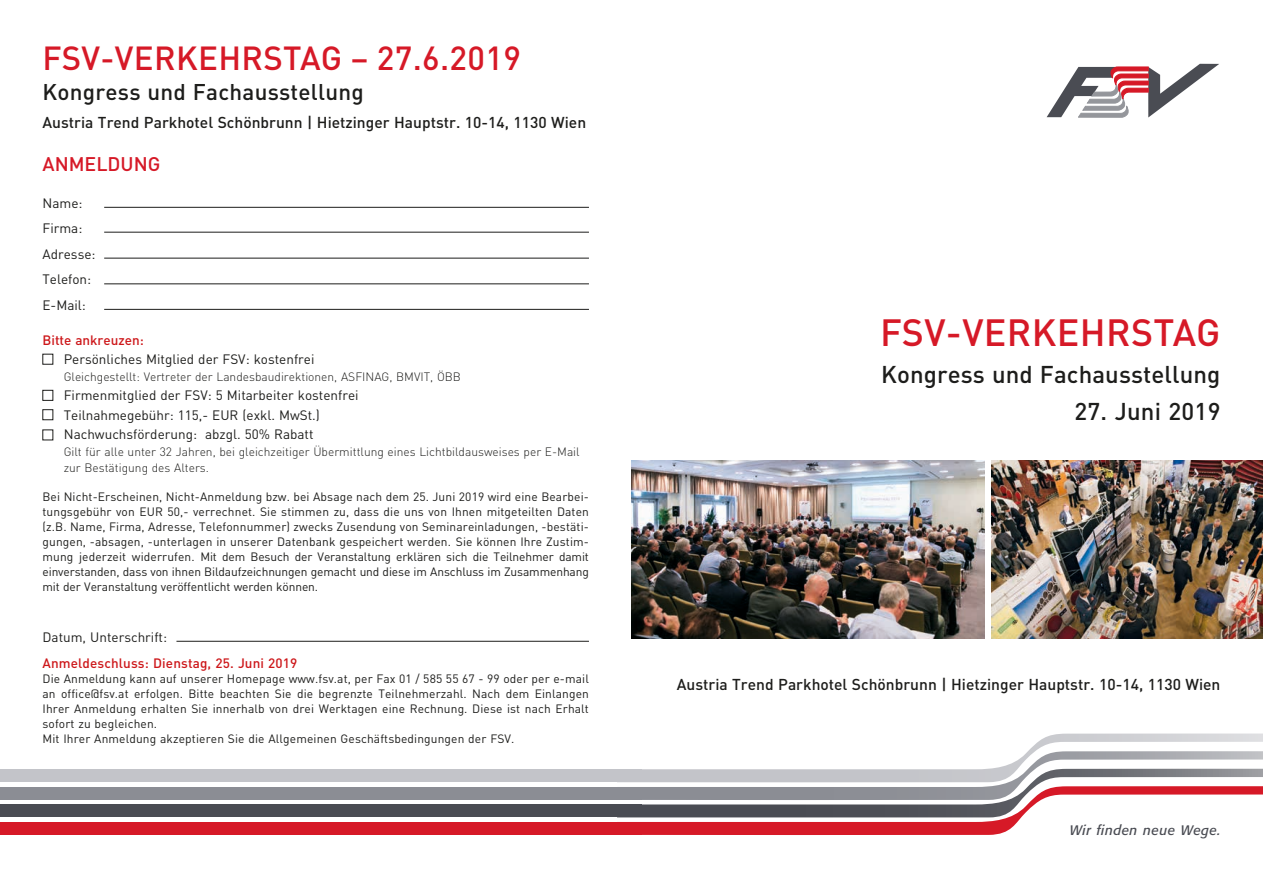
<style>
.page{position:relative;width:1263px;height:893px;background:#fff}
.page>*{position:absolute;margin:0;border:0;box-sizing:border-box;transform-origin:0 0}
.t1{font:500 37.5px "DIN";letter-spacing:.01em;color:#d61927}
.t2{font:500 33px "DIN";letter-spacing:.01em;color:#d61927}
.t3{font:500 24px "DIN";letter-spacing:.005em;color:#1d1d1b}
.t4{font:500 22.5px "DIN";letter-spacing:.01em;color:#1d1d1b}
.t5{font:500 19.5px "DIN";color:#d61927}
.t6{font:500 15.6px "DIN";color:#1d1d1b}
.t7{font:italic 13.65px "Formata";letter-spacing:.03em;color:#4a4c53}
.t8{font:13.5px/25.5px "DIN";color:#1d1d1b}
.t9{font:500 13.5px "DIN";letter-spacing:.01em;color:#cd171a}
.t10{font:12px/15px "DIN";letter-spacing:.01em;color:#1d1d1b}
.t11{font:300 12px/16.5px "DIN";color:#1d1d1b}
</style>
<div class="page">
<div style="left:0;top:769px;width:642px;height:13px;background:#c3c4c9"></div>
<div style="left:0;top:787px;width:641px;height:13px;background:#8b8d94"></div>
<div style="left:0;top:804px;width:642px;height:13px;background:#4a4c53"></div>
<div style="left:0;top:822px;width:641px;height:13px;background:#d61927"></div>
<svg style="left:617px;top:733px;width:646px;height:102px"></svg>
<svg style="left:1046px;top:64px;width:173px;height:54px"></svg>
<hr style="left:104px;top:207px;width:485px;height:1px;background:#1d1d1b">
<hr style="left:104px;top:232px;width:485px;height:1px;background:#1d1d1b">
<hr style="left:104px;top:258px;width:485px;height:1px;background:#1d1d1b">
<hr style="left:104px;top:284px;width:485px;height:1px;background:#1d1d1b">
<hr style="left:104px;top:309px;width:485px;height:1px;background:#1d1d1b">
<img style="left:631px;top:460px;width:353px;height:179px">
<img style="left:991px;top:460px;width:272px;height:179px">
<hr style="left:176px;top:641px;width:413px;height:1px;background:#1d1d1b">
<div style="left:43px;top:390px;width:10px;height:11px;border:1px solid #1d1d1b"></div>
<div style="left:43px;top:409px;width:10px;height:11px;border:1px solid #1d1d1b"></div>
<h2 class="t2" style="left:43px;top:37px;width:480px">FSV-Verkehrstag – 27.6.2019</h2>
<h3 class="t4" style="left:43px;top:78px;width:323px">Kongress und Fachausstellung</h3>
<h3 class="t6" style="left:43px;top:112px;width:545px">Austria Trend Parkhotel Schönbrunn | H ietzinger Hauptstr. 10-14, 1130 Wien</h3>
<h3 class="t5" style="left:43px;top:152px;width:119px">Anmeldung</h3>
<p class="t8" style="left:43px;top:190px;width:55px">Name:<br>Firma:<br>Adresse:<br>Telefon:<br>E-Mail:</p>
<p class="t9" style="left:43px;top:331px;width:103px">Bitte ankreuzen:</p>
<p class="t8" style="left:64px;top:347px;width:252px">Persönliches Mitglied der FSV: kostenfrei</p>
<p class="t11" style="left:64px;top:368px;width:399px">Gleichgestellt: Vertreter der Landesbaudirektionen, ASFINAG, BMVIT, ÖBB</p>
<p class="t8" style="left:64px;top:386px;width:296px;line-height:19.5px">Firmenmitglied der FSV: 5 Mitarbeiter kostenfrei<br>Teilnahmegebühr: 115,- EUR (exkl. MwSt.)<br>Nachwuchsförderung: abzgl. 50% Rabatt</p>
<p class="t11" style="left:64px;top:443px;width:517px">Gilt für alle unter 32 Jahren, bei gleichzeitiger Übermittlung eines Lichtbildausweises per E-Mail zur Bestätigung des Alters.</p>
<p class="t10" style="left:43px;top:489px;width:548px;text-align:justify">Bei Nicht-Erscheinen, Nicht-Anmeldung bzw. bei Absage nach dem 25. Juni 2019 wird eine Bearbei&shy;tungsgebühr von EUR 50,- verrechnet. Sie stimmen zu, dass die uns von Ihnen mitgeteilten Daten (z.B. Name, Firma, Adresse, Telefonnummer) zwecks Zusendung von Seminareinladungen, -bestäti&shy;gungen, -absagen, -unterlagen in unserer Datenbank gespeichert werden. Sie können Ihre Zustim&shy;mung jederzeit widerrufen. Mit dem Besuch der Veranstaltung erklären sich die Teilnehmer damit einverstanden, dass von ihnen Bildaufzeichnungen gemacht und diese im Anschluss im Zusammenhang mit der Veranstaltung veröffentlicht werden können.</p>
<p class="t8" style="left:43px;top:625px;width:126px">Datum, Unterschrift:</p>
<p class="t9" style="left:43px;top:655px;width:256px">Anmeldeschluss: Dienstag, 25. Juni 2019</p>
<p class="t10" style="left:43px;top:671px;width:548px">Die Anmeldung kann auf unserer Homepage www.fsv.at, per Fax 01 / 585 55 67 - 99 oder per e-mail an office@fsv.at erfolgen. Bitte beachten Sie die begrenzte Teilnehmerzahl. Nach dem Einlangen Ihrer Anmeldung erhalten Sie innerhalb von drei Werktagen eine Rechnung. Diese ist nach Erhalt sofort zu begleichen.<br>Mit Ihrer Anmeldung akzeptieren Sie die Allgemeinen Geschäftsbedingungen der FSV.</p>
<h1 class="t1" style="left:880px;top:308px;width:342px">FSV-Verkehrstag</h1>
<h3 class="t3" style="left:881px;top:359px;width:341px">Kongress und Fachausstellung</h3>
<h3 class="t3" style="left:1074px;top:396px;width:147px">27. Juni 2019</h3>
<h3 class="t6" style="left:677px;top:674px;width:545px">Austria Trend Parkhotel Schönbrunn | H ietzinger Hauptstr. 10-14, 1130 Wien</h3>
<p class="t7" style="left:1070px;top:822px;width:152px">Wir finden neue Wege.</p>
</div>
